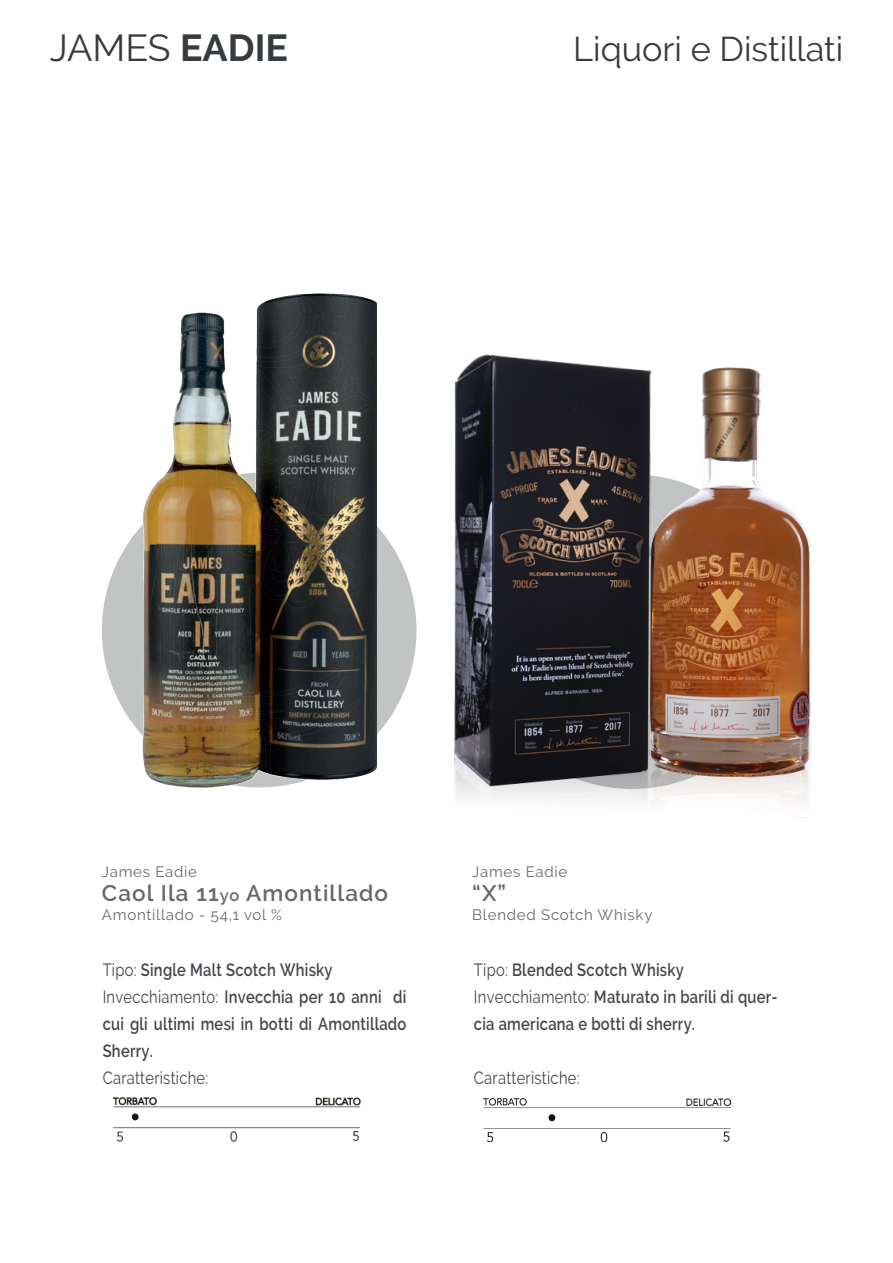
<style>
.page{position:relative;width:893px;height:1263px;background:#fff}
.page>*{position:absolute;margin:0;border:0;box-sizing:border-box;transform-origin:0 0}
.t1{font:37.5px "Raleway";letter-spacing:-.01em;color:#373b3d}
.t2{font:34.2px "Raleway";color:#373b3d}
.t3{font:600 22.5px "Raleway";letter-spacing:.05em;color:#65696b}
.t4{font:600 17.7px/27px "Raleway";letter-spacing:.02em;color:#43464a;scale:.83 1}
.t5{font:17.7px "Raleway";letter-spacing:.02em;color:#43464a;scale:.83 1}
.t6{font:15px "Raleway";letter-spacing:.05em;color:#65696b}
.s1{font-weight:700}
.s2{font-size:16.5px}
.s3{font-weight:400}
</style>
<div class="page">
<div style="left:102px;top:473px;width:314px;height:314px;background:#c2c3c3;border-radius:50%"></div>
<img style="left:112px;top:1097px;width:249px;height:45px">
<img style="left:483px;top:1098px;width:248px;height:43px">
<img style="left:454px;top:354px;width:358px;height:450px">
<img style="left:142px;top:293px;width:235px;height:494px">
<h1 class="t1" style="left:50px;top:26px;width:240px">JAMES <span class="s1">EADIE</span></h1>
<h2 class="t2" style="left:573px;top:29px;width:271px">Liquori e Distillati</h2>
<p class="t6" style="left:102px;top:862px;width:97px">James Eadie</p>
<p class="t3" style="left:102px;top:880px;width:288px">Caol Ila 11<span class="s2">yo</span> Amontillado</p>
<p class="t6" style="left:102px;top:906px;width:182px">Amontillado - 54,1 vol %</p>
<p class="t4" style="left:103px;top:956px;width:367px"><span class="s3">Tipo:</span> Single Malt Scotch Whisky<br><span class="s3">Invecchiamento:</span> Invecchia per 10 anni di cui gli ultimi mesi in botti di Amontillado<br>Sherry.</p>
<p class="t5" style="left:103px;top:1067px;width:129px">Caratteristiche:</p>
<p class="t6" style="left:472px;top:862px;width:97px">James Eadie</p>
<p class="t3" style="left:472px;top:880px;width:35px">“X”</p>
<p class="t6" style="left:472px;top:906px;width:182px">Blended Scotch Whisky</p>
<p class="t4" style="left:474px;top:956px;width:367px"><span class="s3">Tipo:</span> Blended Scotch Whisky<br><span class="s3">Invecchiamento:</span> Maturato in barili di quer&shy;cia americana e botti di sherry.</p>
<p class="t5" style="left:474px;top:1067px;width:129px">Caratteristiche:</p>
</div>
